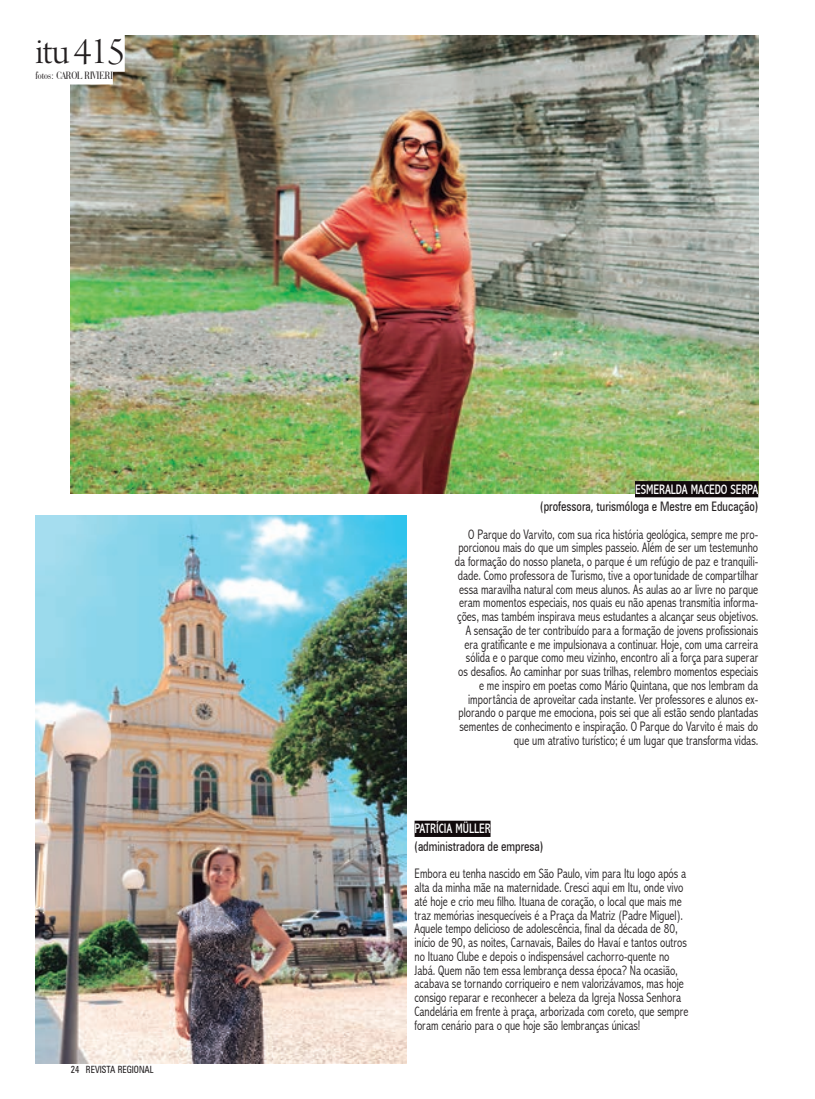
<style>
.page{position:relative;width:815px;height:1099px;background:#fff}
.page>*{position:absolute;margin:0;border:0;box-sizing:border-box;transform-origin:0 0}
.w_seção_ARNO{font:40px "Arno Pro Light Display";letter-spacing:-.025em;color:#231f20}
.w_texto_reto_ABADI{font:300 condensed 13.75px/13.8px "Abadi";color:#231f20;text-align:right;scale:.9 1}
.w_TARJA_abadi{font:condensed 13.75px "Abadi";color:#fff;scale:.9 1}
.w_texto_reto_zurich{font:condensed 13.12px "Zurich BT";color:#231f20;scale:.9 1}
.w_nomes{font:11.25px "Bauer Bodoni BT";color:#231f20;scale:.8 1}
.t1{font:condensed 10px "Zurich BT";color:#231f20;scale:.9 1}
</style>
<div class="page">
<img style="left:71px;top:35px;width:687px;height:459px">
<div style="left:35px;top:34px;width:90px;height:38px;background:#fff"></div>
<img style="left:35px;top:516px;width:371px;height:547px">
<div style="left:635px;top:481px;width:123px;height:16px;background:#110a0c"></div>
<div style="left:415px;top:820px;width:76px;height:17px;background:#110a0c"></div>
<div style="left:35px;top:67px;width:78px;height:17px;background:#fff"></div>
<p class="w_seção_ARNO" style="left:35px;top:29px;width:91px">itu 415</p>
<p class="w_nomes" style="left:35px;top:69px;width:98px">fotos: CAROL RIVIERI</p>
<p class="t1" style="left:71px;top:1063px;width:94px">24 REVISTA REGIONAL</p>
<p class="w_TARJA_abadi" style="left:635px;top:481px;width:138px">ESMERALDA MACEDO SERPA</p>
<p class="w_texto_reto_zurich" style="left:540px;top:498px;width:244px">(professora, turismóloga e Mestre em Educação)</p>
<p class="w_texto_reto_ABADI" style="left:455px;top:527px;width:339px">O Parque do Varvito, com sua rica história geológica, sempre me pro&shy;porcionou mais do que um simples passeio. Além de ser um testemunho da formação do nosso planeta, o parque é um refúgio de paz e tranquili&shy;dade. Como professora de Turismo, tive a oportunidade de compartilhar essa maravilha natural com meus alunos. As aulas ao ar livre no parque eram momentos especiais, nos quais eu não apenas transmitia informa&shy;ções, mas também inspirava meus estudantes a alcançar seus objetivos.<br>A sensação de ter contribuído para a formação de jovens profissionais era gratificante e me impulsionava a continuar. Hoje, com uma carreira sólida e o parque como meu vizinho, encontro ali a força para superar os desafios. Ao caminhar por suas trilhas, relembro momentos especiais e me inspiro em poetas como Mário Quintana, que nos lembram da importância de aproveitar cada instante. Ver professores e alunos ex&shy;plorando o parque me emociona, pois sei que ali estão sendo plantadas sementes de conhecimento e inspiração. O Parque do Varvito é mais do que um atrativo turístico; é um lugar que transforma vidas.</p>
<p class="w_TARJA_abadi" style="left:415px;top:820px;width:86px">PATRÍCIA MÜLLER</p>
<p class="w_texto_reto_zurich" style="left:415px;top:838px;width:145px">(administradora de empresa)</p>
<p class="w_texto_reto_ABADI" style="left:415px;top:866px;width:306px;text-align:left">Embora eu tenha nascido em São Paulo, vim para Itu logo após a alta da minha mãe na maternidade. Cresci aqui em Itu, onde vivo até hoje e crio meu filho. Ituana de coração, o local que mais me traz memórias inesquecíveis é a Praça da Matriz (Padre Miguel).<br>Aquele tempo delicioso de adolescência, final da década de 80, início de 90, as noites, Carnavais, Bailes do Havaí e tantos outros no Ituano Clube e depois o indispensável cachorro-quente no Jabá. Quem não tem essa lembrança dessa época? Na ocasião, acabava se tornando corriqueiro e nem valorizávamos, mas hoje consigo reparar e reconhecer a beleza da Igreja Nossa Senhora Candelária em frente à praça, arborizada com coreto, que sempre foram cenário para o que hoje são lembranças únicas!</p>
</div>
